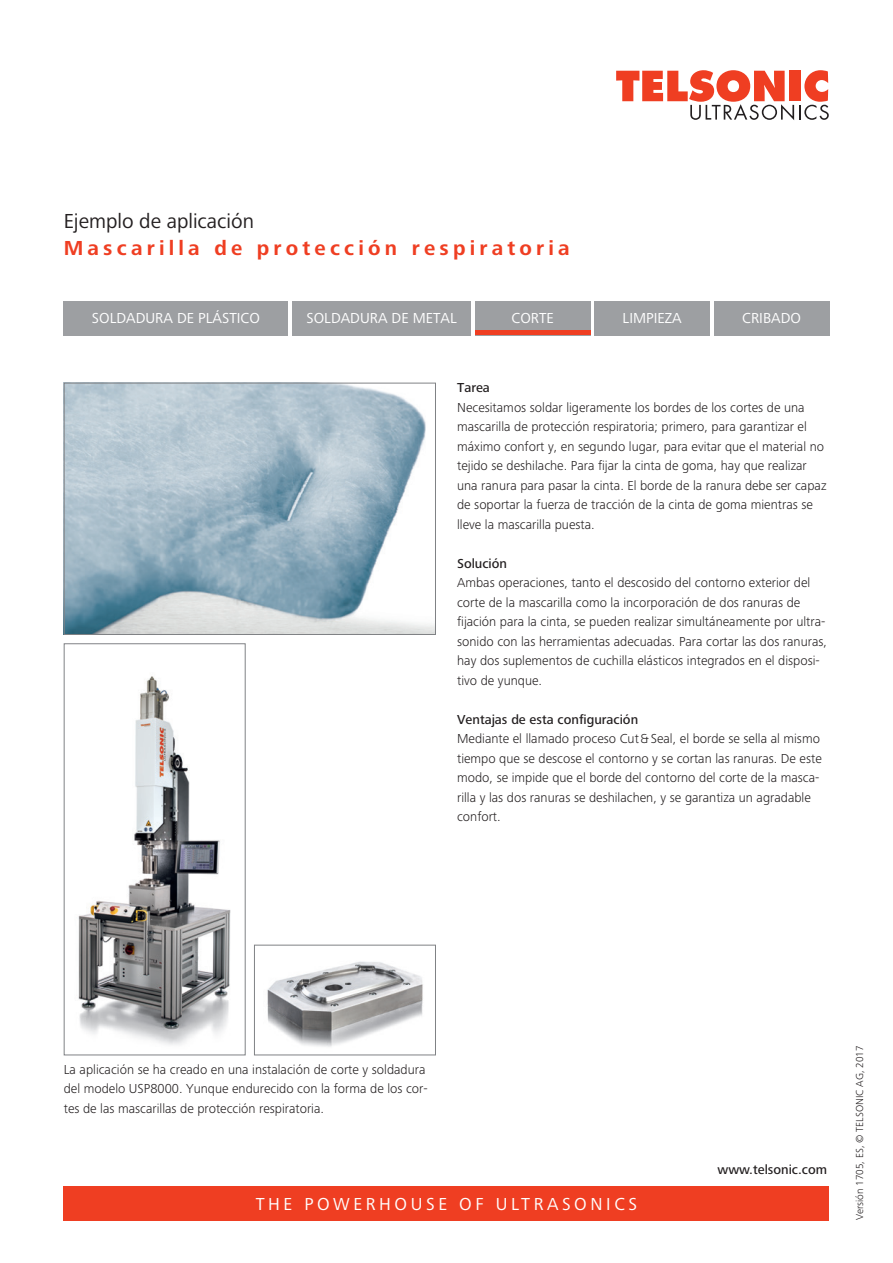
<style>
.page{position:relative;width:893px;height:1263px;background:#fff}
.page>*{position:absolute;margin:0;border:0;box-sizing:border-box;transform-origin:0 0}
.t1{font:700 21px "Frutiger Next LTW1 G";letter-spacing:.2em;color:#ef3e22}
.t2{font:21px "Frutiger Next LTW1 G";color:#231f20}
.t3{font:18px "Frutiger Next LTW1 G";letter-spacing:.2em;color:#fff}
.t4{font:15px "Frutiger Next LTW1 G";color:#fff}
.t5{font:300 13.5px/19.5px "Frutiger Next LTW1 G";color:#231f20}
.t6{font:500 13.5px "Frutiger Next LTW1 G";color:#231f20}
.t7{font:300 10.5px "Frutiger Next LTW1 G";color:#231f20}
</style>
<div class="page">
<svg style="left:616px;top:70px;width:213px;height:50px"></svg>
<div style="left:64px;top:1186px;width:765px;height:34px;background:#ef3e22"></div>
<img style="left:66px;top:385px;width:368px;height:248px">
<div style="left:64px;top:383px;width:372px;height:252px;border:1px solid #808285"></div>
<img style="left:267px;top:961px;width:156px;height:86px">
<div style="left:254px;top:945px;width:182px;height:110px;border:1px solid #808285"></div>
<img style="left:78px;top:676px;width:153px;height:369px">
<div style="left:64px;top:643px;width:182px;height:412px;border:1px solid #808285"></div>
<div style="left:64px;top:301px;width:224px;height:34px;background:#9d9fa2"></div>
<div style="left:292px;top:301px;width:179px;height:34px;background:#9d9fa2"></div>
<div style="left:475px;top:301px;width:115px;height:34px;background:#9d9fa2"></div>
<div style="left:595px;top:301px;width:115px;height:34px;background:#9d9fa2"></div>
<div style="left:714px;top:301px;width:115px;height:34px;background:#9d9fa2"></div>
<hr style="left:475px;top:331px;width:115px;height:4px;background:#ef3e22">
<h1 class="t2" style="left:64px;top:209px;width:192px">Ejemplo de aplicación</h1>
<h1 class="t1" style="left:64px;top:236px;width:507px">Mascarilla de protección respiratoria</h1>
<p class="t4" style="left:92px;top:310px;width:169px">SOLDADURA DE PLÁSTICO</p>
<p class="t4" style="left:306px;top:310px;width:152px">SOLDADURA DE METAL</p>
<p class="t4" style="left:512px;top:310px;width:44px">CORTE</p>
<p class="t4" style="left:623px;top:310px;width:61px">LIMPIEZA</p>
<p class="t4" style="left:742px;top:310px;width:60px">CRIBADO</p>
<p class="t6" style="left:457px;top:380px;width:34px">Tarea</p>
<p class="t5" style="left:457px;top:398px;width:371px">Necesitamos soldar ligeramente los bordes de los cortes de una mascarilla de protección respiratoria; primero, para garantizar el máximo confort y, en segundo lugar, para evitar que el material no tejido se deshilache. Para fijar la cinta de goma, hay que realizar una ranura para pasar la cinta. El borde de la ranura debe ser capaz de soportar la fuerza de tracción de la cinta de goma mientras se lleve la mascarilla puesta.</p>
<p class="t6" style="left:457px;top:556px;width:51px">Solución</p>
<p class="t5" style="left:457px;top:573px;width:371px">Ambas operaciones, tanto el descosido del contorno exterior del corte de la mascarilla como la incorporación de dos ranuras de fijación para la cinta, se pueden realizar simultáneamente por ultra&shy;sonido con las herramientas adecuadas. Para cortar las dos ranuras, hay dos suplementos de cuchilla elásticos integrados en el disposi&shy;tivo de yunque.</p>
<p class="t6" style="left:457px;top:712px;width:183px">Ventajas de esta configuración</p>
<p class="t5" style="left:457px;top:729px;width:366px">Mediante el llamado proceso Cut&amp;Seal, el borde se sella al mismo tiempo que se descose el contorno y se cortan las ranuras. De este modo, se impide que el borde del contorno del corte de la masca&shy;rilla y las dos ranuras se deshilachen, y se garantiza un agradable confort.</p>
<p class="t5" style="left:64px;top:1059px;width:365px">La aplicación se ha creado en una instalación de corte y soldadura del modelo USP8000. Yunque endurecido con la forma de los cor&shy;tes de las mascarillas de protección respiratoria.</p>
<h2 class="t3" style="left:256px;top:1194px;width:383px">THE POWERHOUSE OF ULTRASONICS</h2>
<p class="t6" style="left:717px;top:1161px;width:111px">www.telsonic.com</p>
<p class="t7" style="left:854px;top:1220px;width:176px;rotate:-90deg">Versión 1705, ES, © TELSONIC AG, 2017</p>
</div>
